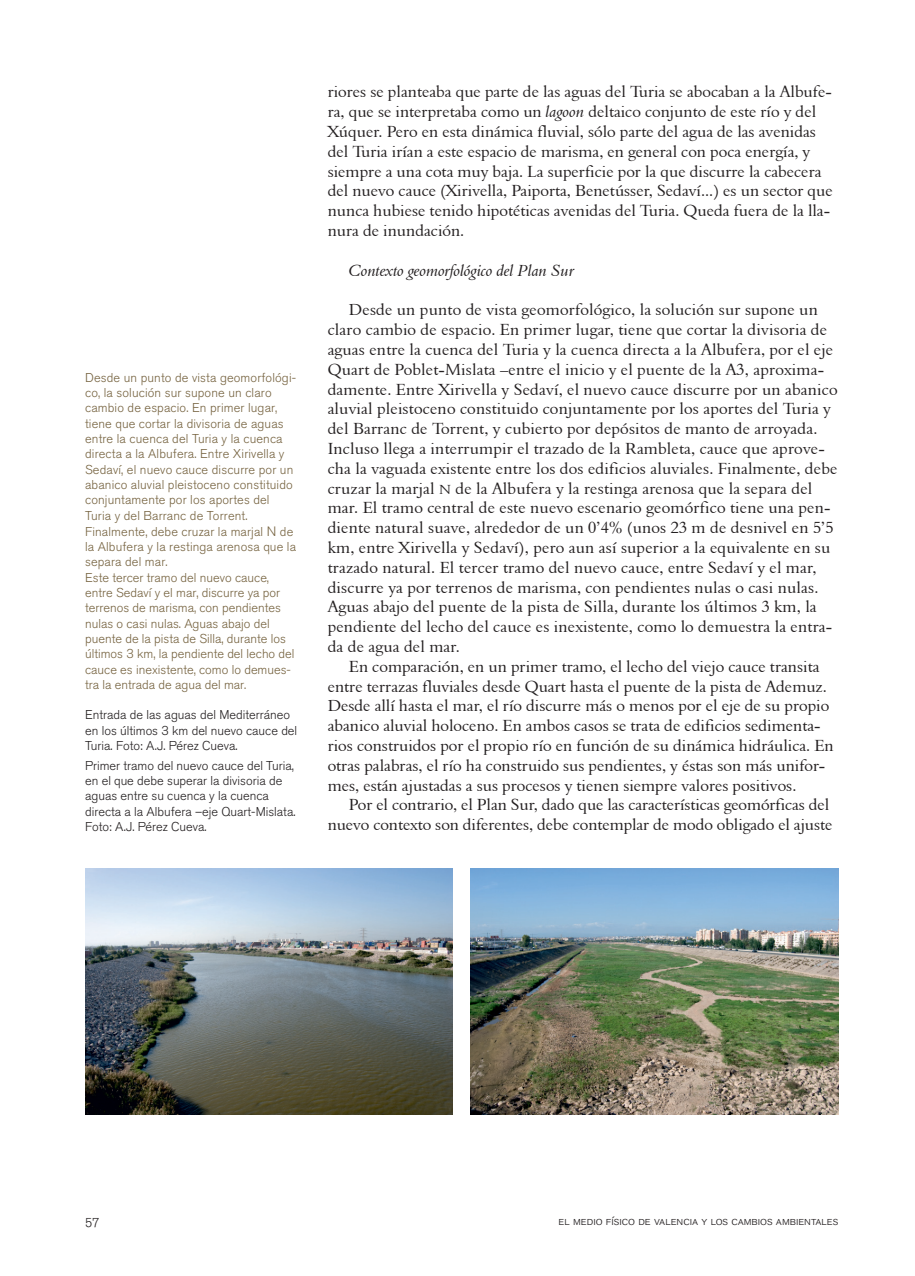
<style>
.page{position:relative;width:915px;height:1276px;background:#fff}
.page>*{position:absolute;margin:0;border:0;box-sizing:border-box;transform-origin:0 0}
.TEXTO{font:16.5px/19.8px "Aldine 401 BT Roman A";letter-spacing:.01em;color:#231f20}
.SUBTITULO_2{font:16.5px "Aldine 401 BT Italic A";color:#231f20}
.t1{font:13.5px "Akzidenz Grotesk BQ Light SC";color:#231f20}
.DESTACADOS{font:300 12.75px/15.3px "Akzidenz Grotesk BQ";letter-spacing:.01em;color:#766340}
.t2{font:300 12.75px/15.3px "Akzidenz Grotesk BQ";color:#231f20}
.t3{font:12px "Akzidenz Grotesk BQ Light SC";color:#231f20}
.s1{font-size:13.5px}
.s2{font-family:"Aldine 401 BT Italic A"}
</style>
<div class="page">
<img style="left:85px;top:868px;width:367px;height:246px">
<img style="left:470px;top:868px;width:368px;height:246px">
<p class="DESTACADOS" style="left:85px;top:370px;width:212px">Desde un punto de vista geomorfológi&shy;co, la solución sur supone un claro cambio de espacio. En primer lugar, tiene que cortar la divisoria de aguas entre la cuenca del Turia y la cuenca directa a la Albufera. Entre Xirivella y Sedaví, el nuevo cauce discurre por un abanico aluvial pleistoceno constituido conjuntamente por los aportes del Turia y del Barranc de Torrent.<br>Finalmente, debe cruzar la marjal <span class="s1">N</span> de la Albufera y la restinga arenosa que la separa del mar.</p>
<p class="DESTACADOS" style="left:85px;top:570px;width:211px">Este tercer tramo del nuevo cauce, entre Sedaví y el mar, discurre ya por terrenos de marisma, con pendientes nulas o casi nulas. Aguas abajo del puente de la pista de Silla, durante los últimos 3 km, la pendiente del lecho del cauce es inexistente, como lo demues&shy;tra la entrada de agua del mar.</p>
<p class="t2" style="left:85px;top:707px;width:213px">Entrada de las aguas del Mediterráneo en los últimos 3 km del nuevo cauce del<br>Turia. Foto: A.J. Pérez Cueva.</p>
<p class="t2" style="left:85px;top:758px;width:212px">Primer tramo del nuevo cauce del Turia, en el que debe superar la divisoria de aguas entre su cuenca y la cuenca directa a la Albufera –eje Quart-Mislata.<br>Foto: A.J. Pérez Cueva.</p>
<p class="TEXTO" style="left:327px;top:82px;width:506px">riores se planteaba que parte de las aguas del Turia se abocaban a la Albufe&shy;ra, que se interpretaba como un <span class="s2">lagoon</span> deltaico conjunto de este río y del Xúquer. Pero en esta dinámica fluvial, sólo parte del agua de las avenidas del Turia irían a este espacio de marisma, en general con poca energía, y siempre a una cota muy baja. La superficie por la que discurre la cabecera del nuevo cauce (Xirivella, Paiporta, Benetússer, Sedaví...) es un sector que nunca hubiese tenido hipotéticas avenidas del Turia. Queda fuera de la lla&shy;nura de inundación.</p>
<p class="SUBTITULO_2" style="left:349px;top:260px;width:227px">Contexto geomorfológico del Plan Sur</p>
<p class="TEXTO" style="left:327px;top:300px;width:511px;text-indent:21px">Desde un punto de vista geomorfológico, la solución sur supone un claro cambio de espacio. En primer lugar, tiene que cortar la divisoria de aguas entre la cuenca del Turia y la cuenca directa a la Albufera, por el eje Quart de Poblet-Mislata –entre el inicio y el puente de la A3, aproxima&shy;damente. Entre Xirivella y Sedaví, el nuevo cauce discurre por un abanico aluvial pleistoceno constituido conjuntamente por los aportes del Turia y del Barranc de Torrent, y cubierto por depósitos de manto de arroyada.<br>Incluso llega a interrumpir el trazado de la Rambleta, cauce que aprove&shy;cha la vaguada existente entre los dos edificios aluviales. Finalmente, debe cruzar la marjal <span class="s1">N</span> de la Albufera y la restinga arenosa que la separa del mar. El tramo central de este nuevo escenario geomórfico tiene una pen&shy;diente natural suave, alrededor de un 0’4% (unos 23 m de desnivel en 5’5 km, entre Xirivella y Sedaví), pero aun así superior a la equivalente en su trazado natural. El tercer tramo del nuevo cauce, entre Sedaví y el mar, discurre ya por terrenos de marisma, con pendientes nulas o casi nulas.<br>Aguas abajo del puente de la pista de Silla, durante los últimos 3 km, la pendiente del lecho del cauce es inexistente, como lo demuestra la entra&shy;da de agua del mar.</p>
<p class="TEXTO" style="left:327px;top:656px;width:507px;text-indent:21px">En comparación, en un primer tramo, el lecho del viejo cauce transita entre terrazas fluviales desde Quart hasta el puente de la pista de Ademuz.<br>Desde allí hasta el mar, el río discurre más o menos por el eje de su propio abanico aluvial holoceno. En ambos casos se trata de edificios sedimenta&shy;rios construidos por el propio río en función de su dinámica hidráulica. En otras palabras, el río ha construido sus pendientes, y éstas son más unifor&shy;mes, están ajustadas a sus procesos y tienen siempre valores positivos.</p>
<p class="TEXTO" style="left:327px;top:795px;width:506px;text-align:right">Por el contrario, el Plan Sur, dado que las características geomórficas del nuevo contexto son diferentes, debe contemplar de modo obligado el ajuste</p>
<p class="t1" style="left:85px;top:1212px;width:16px">57</p>
<p class="t3" style="left:558px;top:1213px;width:281px">el medio físico de valencia y los cambios ambientales</p>
</div>
